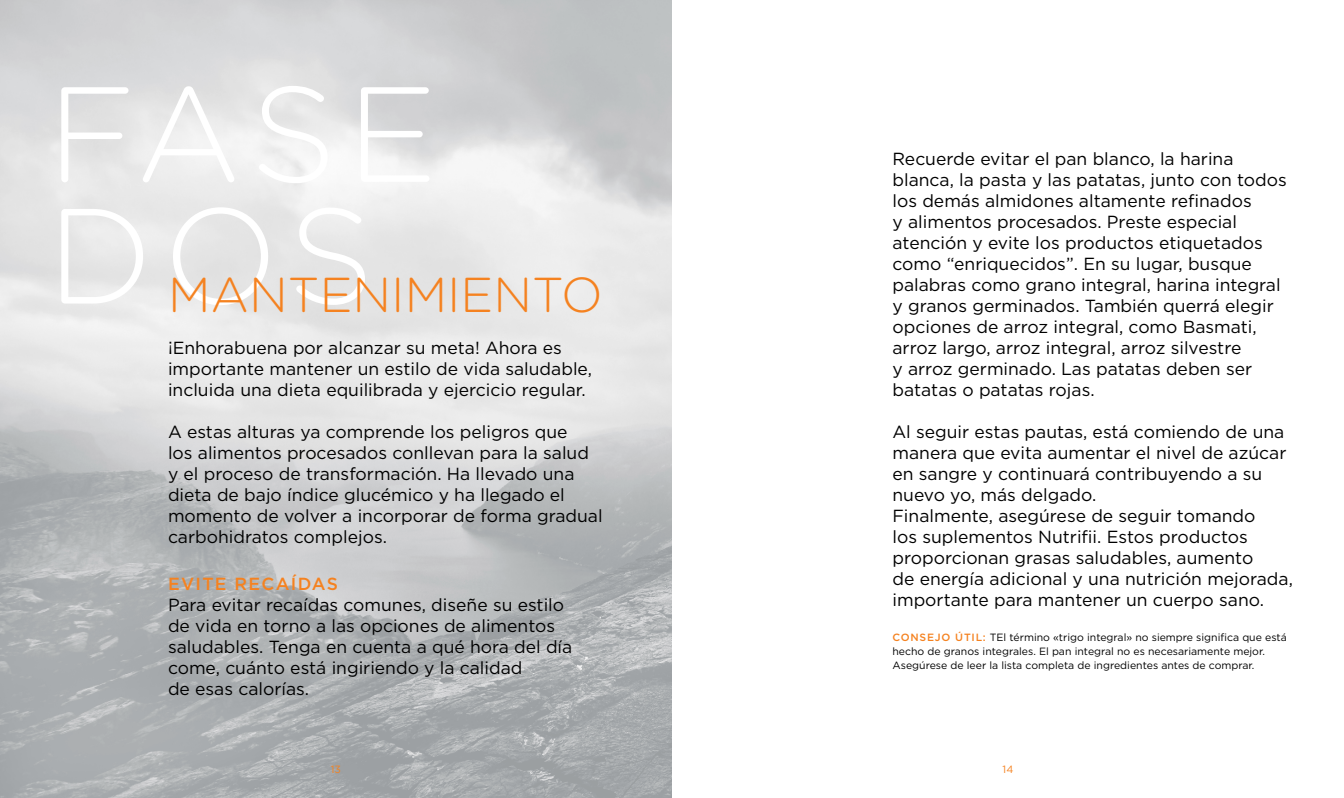
<style>
.page{position:relative;width:1344px;height:798px;background:#fff}
.page>*{position:absolute;margin:0;border:0;box-sizing:border-box;transform-origin:0 0}
.t1{font:300 135.28px/121.6px "Gotham Rounded";letter-spacing:.07em;color:#fff}
.t2{font:300 49px "Gotham Rounded";color:#f58220}
.t3{font:17.5px/21px "Gotham";color:#000}
.t4{font:500 17.5px "Gotham";letter-spacing:.075em;color:#f58220}
.t5{font:10.5px/14px "Gotham";color:#000}
.t6{font:10.5px "Gotham";color:#f58220}
.s1{font-weight:500;color:#f58220}
</style>
<div class="page">
<img style="left:0;top:0;width:672px;height:798px">
<h1 class="t1" style="left:47px;top:67px;width:392px">FASE<br>DOS</h1>
<h2 class="t2" style="left:168px;top:262px;width:436px">MANTENIMIENTO</h2>
<p class="t3" style="left:168px;top:337px;width:426px">¡Enhorabuena por alcanzar su meta! Ahora es importante mantener un estilo de vida saludable, incluida una dieta equilibrada y ejercicio regular.</p>
<p class="t3" style="left:168px;top:421px;width:436px">A estas alturas ya comprende los peligros que<br>los alimentos procesados conllevan para la salud y el proceso de transformación. Ha llevado una dieta de bajo índice glucémico y ha llegado el momento de volver a incorporar de forma gradual carbohidratos complejos.</p>
<p class="t4" style="left:168px;top:573px;width:172px">EVITE RECAÍDAS</p>
<p class="t3" style="left:168px;top:594px;width:406px">Para evitar recaídas comunes, diseñe su estilo de vida en torno a las opciones de alimentos saludables. Tenga en cuenta a qué hora del día come, cuánto está ingiriendo y la calidad<br>de esas calorías.</p>
<p class="t3" style="left:892px;top:148px;width:396px">Recuerde evitar el pan blanco, la harina blanca, la pasta y las patatas, junto con todos los demás almidones altamente refinados<br>y alimentos procesados. Preste especial atención y evite los productos etiquetados como “enriquecidos”. En su lugar, busque palabras como grano integral, harina integral y granos germinados. También querrá elegir opciones de arroz integral, como Basmati, arroz largo, arroz integral, arroz silvestre<br>y arroz germinado. Las patatas deben ser batatas o patatas rojas.</p>
<p class="t3" style="left:892px;top:421px;width:402px">Al seguir estas pautas, está comiendo de una manera que evita aumentar el nivel de azúcar en sangre y continuará contribuyendo a su nuevo yo, más delgado.<br>Finalmente, asegúrese de seguir tomando<br>los suplementos Nutrifii. Estos productos proporcionan grasas saludables, aumento<br>de energía adicional y una nutrición mejorada, importante para mantener un cuerpo sano.</p>
<p class="t5" style="left:892px;top:630px;width:396px"><span class="s1">CONSEJO ÚTIL:</span> TEl término «trigo integral» no siempre significa que está hecho de granos integrales. El pan integral no es necesariamente mejor.<br>Asegúrese de leer la lista completa de ingredientes antes de comprar.</p>
<p class="t6" style="left:331px;top:762px;width:12px">13</p>
<p class="t6" style="left:1003px;top:762px;width:12px">14</p>
</div>
